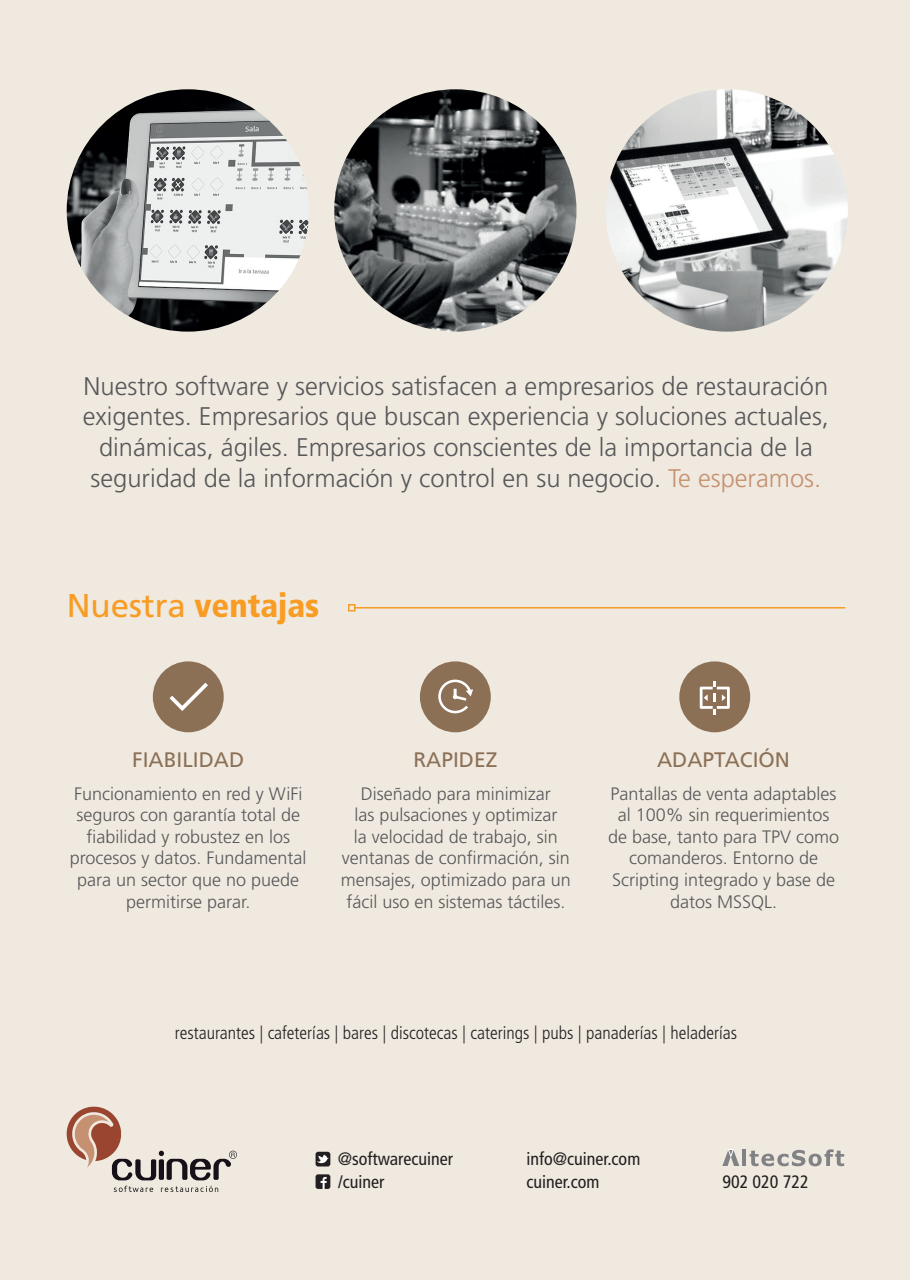
<style>
.page{position:relative;width:910px;height:1280px;background:#f0e9df}
.page>*{position:absolute;margin:0;border:0;box-sizing:border-box;transform-origin:0 0}
.t1{font:900 condensed 33px "Frutiger LT Std";color:#f89c23}
.t2{font:300 25.5px/30.6px "Frutiger LT Std";color:#57585a;text-align:center}
.t3{font:21px "Frutiger LT Std";color:#8c7056}
.t4{font:300 18px/21.6px "Frutiger LT Std";color:#57585a;text-align:center}
.t5{font:300 condensed 18px "Frutiger LT Std";color:#231f20}
.t6{font:condensed 18px "Frutiger LT Std";color:#231f20}
.s1{color:#c69171}
.s2{font-weight:400;font-stretch:normal}
</style>
<div class="page">
<svg style="left:67px;top:1107px;width:170px;height:85px;background:#d1c1b7"></svg>
<hr style="left:742px;top:1149px;width:4px;height:17px;background:#808285">
<svg style="left:750px;top:1149px;width:94px;height:17px;background:#c1beb9"></svg>
<svg style="left:722px;top:1149px;width:17px;height:17px"></svg>
<svg style="left:316px;top:1174px;width:14px;height:15px"></svg>
<svg style="left:316px;top:1152px;width:14px;height:14px"></svg>
<hr style="left:355px;top:607px;width:490px;height:1px;background:#f89c23">
<div style="left:348px;top:604px;width:8px;height:7px;border:2px solid #f89c23"></div>
<div style="left:153px;top:661px;width:71px;height:71px;background:#8c7056;border-radius:50%"></div>
<svg style="left:169px;top:683px;width:39px;height:28px"></svg>
<div style="left:420px;top:661px;width:71px;height:71px;background:#8c7056;border-radius:50%"></div>
<svg style="left:438px;top:680px;width:35px;height:33px"></svg>
<div style="left:679px;top:661px;width:71px;height:71px;background:#8c7056;border-radius:50%"></div>
<svg style="left:700px;top:681px;width:30px;height:33px"></svg>
<img style="left:67px;top:89px;width:242px;height:243px;border-radius:121px">
<img style="left:334px;top:89px;width:242px;height:243px;border-radius:121px">
<img style="left:606px;top:89px;width:242px;height:243px;border-radius:121px">
<p class="t2" style="left:83px;top:371px;width:748px">Nuestro software y servicios satisfacen a empresarios de restauración exigentes. Empresarios que buscan experiencia y soluciones actuales, dinámicas, ágiles. Empresarios conscientes de la importancia de la seguridad de la información y control en su negocio. <span class="s1">Te esperamos.</span></p>
<p class="t1" style="left:67px;top:586px;width:254px"><span class="s2">Nuestra</span> ventajas</p>
<p class="t3" style="left:132px;top:747px;width:113px">FIABILIDAD</p>
<p class="t3" style="left:413px;top:747px;width:86px">RAPIDEZ</p>
<p class="t3" style="left:657px;top:747px;width:135px">ADAPTACIÓN</p>
<p class="t4" style="left:70px;top:783px;width:238px">Funcionamiento en red y WiFi seguros con garantía total de fiabilidad y robustez en los procesos y datos. Fundamental para un sector que no puede permitirse parar.</p>
<p class="t4" style="left:341px;top:783px;width:232px">Diseñado para minimizar<br>las pulsaciones y optimizar<br>la velocidad de trabajo, sin ventanas de confirmación, sin mensajes, optimizado para un fácil uso en sistemas táctiles.</p>
<p class="t4" style="left:608px;top:783px;width:233px">Pantallas de venta adaptables al 100% sin requerimientos de base, tanto para TPV como comanderos. Entorno de<br>Scripting integrado y base de datos MSSQL.</p>
<p class="t5" style="left:175px;top:1023px;width:564px">restaurantes | cafeterías | bares | discotecas | caterings | pubs | panaderías | heladerías</p>
<p class="t6" style="left:338px;top:1148px;width:117px">@softwarecuiner</p>
<p class="t6" style="left:338px;top:1171px;width:48px">/cuiner</p>
<p class="t6" style="left:527px;top:1148px;width:115px">info@cuiner.com</p>
<p class="t6" style="left:527px;top:1171px;width:75px">cuiner.com</p>
<p class="t6" style="left:722px;top:1172px;width:88px">902 020 722</p>
</div>
